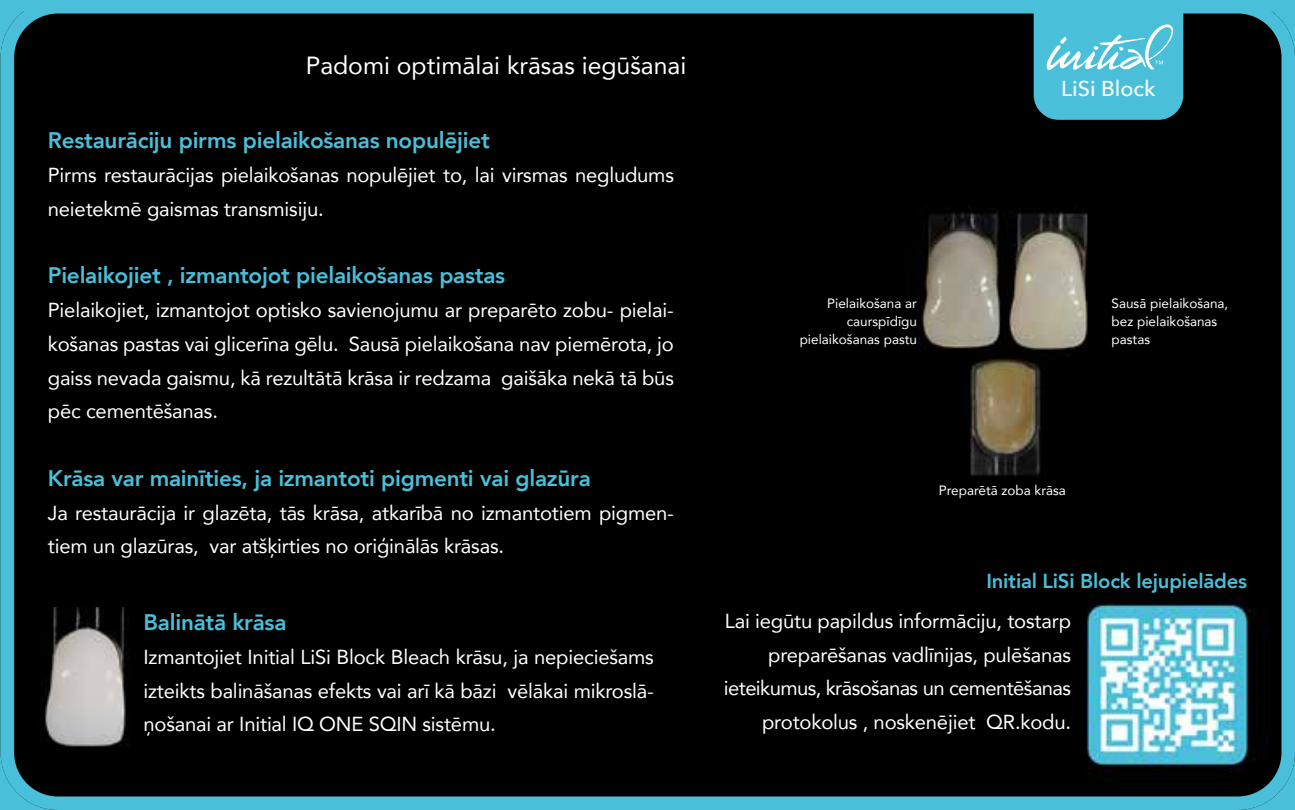
<style>
.page{position:relative;width:1295px;height:810px;background:#fff}
.page>*{position:absolute;margin:0;border:0;box-sizing:border-box;transform-origin:0 0}
.t1{font:24.75px "Avenir";color:#fff}
.t2{font:800 22.5px "Avenir";letter-spacing:-.01em;color:#4abfda}
.t3{font:500 21.6px "Avenir Next";color:#fff}
.t4{font:20.25px/33.8px "Avenir";letter-spacing:-.01em;color:#fff}
.t5{font:800 20.25px "Avenir";letter-spacing:-.01em;color:#4abfda}
.t6{font:13.5px/18px "Avenir";color:#fff;text-align:right}
</style>
<div class="page">
<div style="left:1px;top:11px;width:1294px;height:799px;background:#000"></div>
<div style="left:1px;top:0;width:1294px;height:810px;border:14px solid #4abfda;border-radius:51px"></div>
<svg style="left:1033px;top:11px;width:150px;height:109px;background:#55bed7"></svg>
<img style="left:40px;top:608px;width:91px;height:143px">
<p class="t1" style="left:306px;top:46px;width:382px">Padomi optimālai krāsas iegūšanai</p>
<p class="t2" style="left:48px;top:123px;width:443px">Restaurāciju pirms pielaikošanas nopulējiet</p>
<p class="t4" style="left:48px;top:158px;width:627px">Pirms restaurācijas pielaikošanas nopulējiet to, lai virsmas negludums neietekmē gaismas transmisiju.</p>
<p class="t2" style="left:48px;top:258px;width:459px">Pielaikojiet , izmantojot pielaikošanas pastas</p>
<p class="t4" style="left:48px;top:293px;width:628px;text-align:justify">Pielaikojiet, izmantojot optisko savienojumu ar preparēto zobu- pielai&shy;košanas pastas vai glicerīna gēlu. Sausā pielaikošana nav piemērota, jo gaiss nevada gaismu, kā rezultātā krāsa ir redzama gaišāka nekā tā būs pēc cementēšanas.</p>
<p class="t2" style="left:48px;top:461px;width:544px">Krāsa var mainīties, ja izmantoti pigmenti vai glazūra</p>
<p class="t4" style="left:48px;top:495px;width:628px">Ja restaurācija ir glazēta, tās krāsa, atkarībā no izmantotiem pigmen&shy;tiem un glazūras, var atšķirties no oriģinālās krāsas.</p>
<p class="t2" style="left:144px;top:605px;width:144px">Balinātā krāsa</p>
<p class="t4" style="left:144px;top:639px;width:512px;text-align:justify">Izmantojiet Initial LiSi Block Bleach krāsu, ja nepieciešams izteikts balināšanas efekts vai arī kā bāzi vēlākai mikroslā&shy;ņošanai ar Initial IQ ONE SQIN sistēmu.</p>
<p class="t3" style="left:1061px;top:70px;width:96px">LiSi Block</p>
<p class="t6" style="left:800px;top:294px;width:119px">Pielaikošana ar caurspīdīgu pielaikošanas pastu</p>
<p class="t6" style="left:1111px;top:294px;width:118px;text-align:left">Sausā pielaikošana, bez pielaikošanas pastas</p>
<p class="t6" style="left:939px;top:481px;width:129px">Preparētā zoba krāsa</p>
<p class="t5" style="left:986px;top:565px;width:262px">Initial LiSi Block lejupielādes</p>
<p class="t4" style="left:724px;top:603px;width:349px;text-align:right">Lai iegūtu papildus informāciju, tostarp preparēšanas vadlīnijas, pulēšanas ieteikumus, krāsošanas un cementēšanas protokolus , noskenējiet QR.kodu.</p>
</div>
